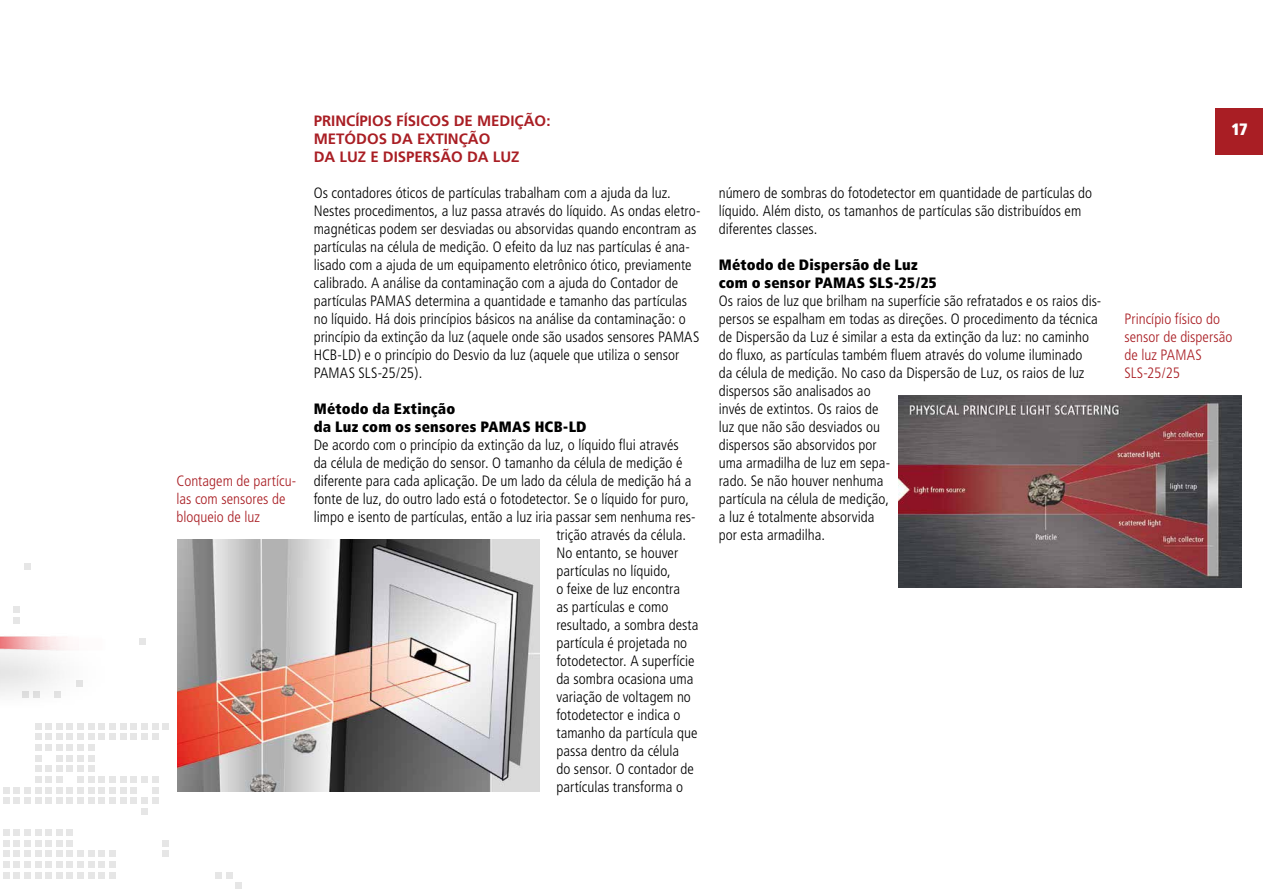
<style>
.page{position:relative;width:1263px;height:893px;background:#fff}
.page>*{position:absolute;margin:0;border:0;box-sizing:border-box;transform-origin:0 0}
.t1{font:900 condensed 16.5px "Frutiger";color:#fff}
.t2{font:300 condensed 15px/18px "Frutiger";color:#000}
.t3{font:300 condensed 15px/18px "Frutiger";color:#a91e24}
.t4{font:900 condensed 15px/18px "Frutiger";letter-spacing:.015em;color:#000}
.t5{font:700 15px/18px "Frutiger";color:#a91e24}
</style>
<div class="page">
<div style="left:141px;top:797px;width:7px;height:7px;background:#e6e6e6"></div>
<div style="left:152px;top:797px;width:6px;height:7px;background:#e6e6e6"></div>
<div style="left:141px;top:776px;width:7px;height:6px;background:#e6e6e6"></div>
<svg style="left:152px;top:776px;width:6px;height:17px"></svg>
<div style="left:141px;top:734px;width:7px;height:6px;background:#e6e6e6"></div>
<div style="left:141px;top:723px;width:7px;height:6px;background:#e6e6e6"></div>
<svg style="left:152px;top:723px;width:6px;height:17px"></svg>
<div style="left:162px;top:723px;width:7px;height:6px;background:#e6e6e6"></div>
<div style="left:141px;top:808px;width:7px;height:7px;background:#e6e6e6"></div>
<div style="left:162px;top:840px;width:7px;height:6px;background:#e6e6e6"></div>
<div style="left:162px;top:851px;width:7px;height:6px;background:#e6e6e6"></div>
<svg style="left:216px;top:872px;width:6px;height:6px"></svg>
<div style="left:226px;top:872px;width:7px;height:6px;background:#e6e6e6"></div>
<svg style="left:235px;top:883px;width:6px;height:6px"></svg>
<svg style="left:141px;top:638px;width:5px;height:6px"></svg>
<img style="left:178px;top:539px;width:361px;height:252px">
<div style="left:1216px;top:108px;width:47px;height:47px;background:#a91e24"></div>
<img style="left:899px;top:396px;width:343px;height:191px">
<p class="t3" style="left:176px;top:472px;width:121px">Contagem de partícu&shy;las com sensores de bloqueio de luz</p>
<p class="t5" style="left:314px;top:112px;width:238px">PRINCÍPIOS FÍSICOS DE MEDIÇÃO:<br>METÓDOS DA EXTINÇÃO<br>DA LUZ E DISPERSÃO DA LUZ</p>
<p class="t2" style="left:314px;top:184px;width:388px">Os contadores óticos de partículas trabalham com a ajuda da luz.<br>Nestes procedimentos, a luz passa através do líquido. As ondas eletro&shy;magnéticas podem ser desviadas ou absorvidas quando encontram as partículas na célula de medição. O efeito da luz nas partículas é ana&shy;lisado com a ajuda de um equipamento eletrônico ótico, previamente calibrado. A análise da contaminação com a ajuda do Contador de partículas PAMAS determina a quantidade e tamanho das partículas no líquido. Há dois princípios básicos na análise da contaminação: o princípio da extinção da luz (aquele onde são usados sensores PAMAS HCB-LD) e o princípio do Desvio da luz (aquele que utiliza o sensor PAMAS SLS-25/25).</p>
<p class="t4" style="left:314px;top:400px;width:274px">Método da Extinção<br>da Luz com os sensores PAMAS HCB-LD</p>
<p class="t2" style="left:314px;top:436px;width:366px">De acordo com o princípio da extinção da luz, o líquido flui através</p>
<p class="t2" style="left:314px;top:454px;width:370px">da célula de medição do sensor. O tamanho da célula de medição é</p>
<p class="t2" style="left:314px;top:472px;width:379px">diferente para cada aplicação. De um lado da célula de medição há a</p>
<p class="t2" style="left:314px;top:490px;width:377px">fonte de luz, do outro lado está o fotodetector. Se o líquido for puro,</p>
<p class="t2" style="left:314px;top:508px;width:383px">limpo e isento de partículas, então a luz iria passar sem nenhuma res-</p>
<p class="t2" style="left:556px;top:526px;width:131px">trição através da célula.</p>
<p class="t2" style="left:556px;top:544px;width:123px">No entanto, se houver</p>
<p class="t2" style="left:556px;top:562px;width:116px">partículas no líquido,</p>
<p class="t2" style="left:556px;top:580px;width:125px">o feixe de luz encontra</p>
<p class="t2" style="left:556px;top:598px;width:113px">as partículas e como</p>
<p class="t2" style="left:556px;top:616px;width:144px">resultado, a sombra desta</p>
<p class="t2" style="left:556px;top:634px;width:132px">partícula é projetada no</p>
<p class="t2" style="left:556px;top:652px;width:140px">fotodetector. A superfície</p>
<p class="t2" style="left:556px;top:670px;width:139px">da sombra ocasiona uma</p>
<p class="t2" style="left:556px;top:688px;width:136px">variação de voltagem no</p>
<p class="t2" style="left:556px;top:706px;width:125px">fotodetector e indica o</p>
<p class="t2" style="left:556px;top:724px;width:143px">tamanho da partícula que</p>
<p class="t2" style="left:556px;top:742px;width:124px">passa dentro da célula</p>
<p class="t2" style="left:556px;top:760px;width:139px">do sensor. O contador de</p>
<p class="t2" style="left:556px;top:778px;width:128px">partículas transforma o</p>
<p class="t2" style="left:719px;top:184px;width:375px">número de sombras do fotodetector em quantidade de partículas do líquido. Além disto, os tamanhos de partículas são distribuídos em diferentes classes.</p>
<p class="t4" style="left:719px;top:256px;width:219px">Método de Dispersão de Luz com o sensor PAMAS SLS-25/25</p>
<p class="t2" style="left:719px;top:292px;width:384px">Os raios de luz que brilham na superfície são refratados e os raios dis&shy;persos se espalham em todas as direções. O procedimento da técnica de Dispersão da Luz é similar a esta da extinção da luz: no caminho do fluxo, as partículas também fluem através do volume iluminado<br>da célula de medição. No caso da Dispersão de Luz, os raios de luz dispersos são analisados ao<br>invés de extintos. Os raios de<br>luz que não são desviados ou<br>dispersos são absorvidos por<br>uma armadilha de luz em sepa-<br>rado. Se não houver nenhuma<br>partícula na célula de medição,<br>a luz é totalmente absorvida<br>por esta armadilha.</p>
<p class="t1" style="left:1231px;top:120px;width:18px">17</p>
<p class="t3" style="left:1124px;top:310px;width:110px">Princípio físico do sensor de dispersão de luz PAMAS<br>SLS-25/25</p>
</div>
